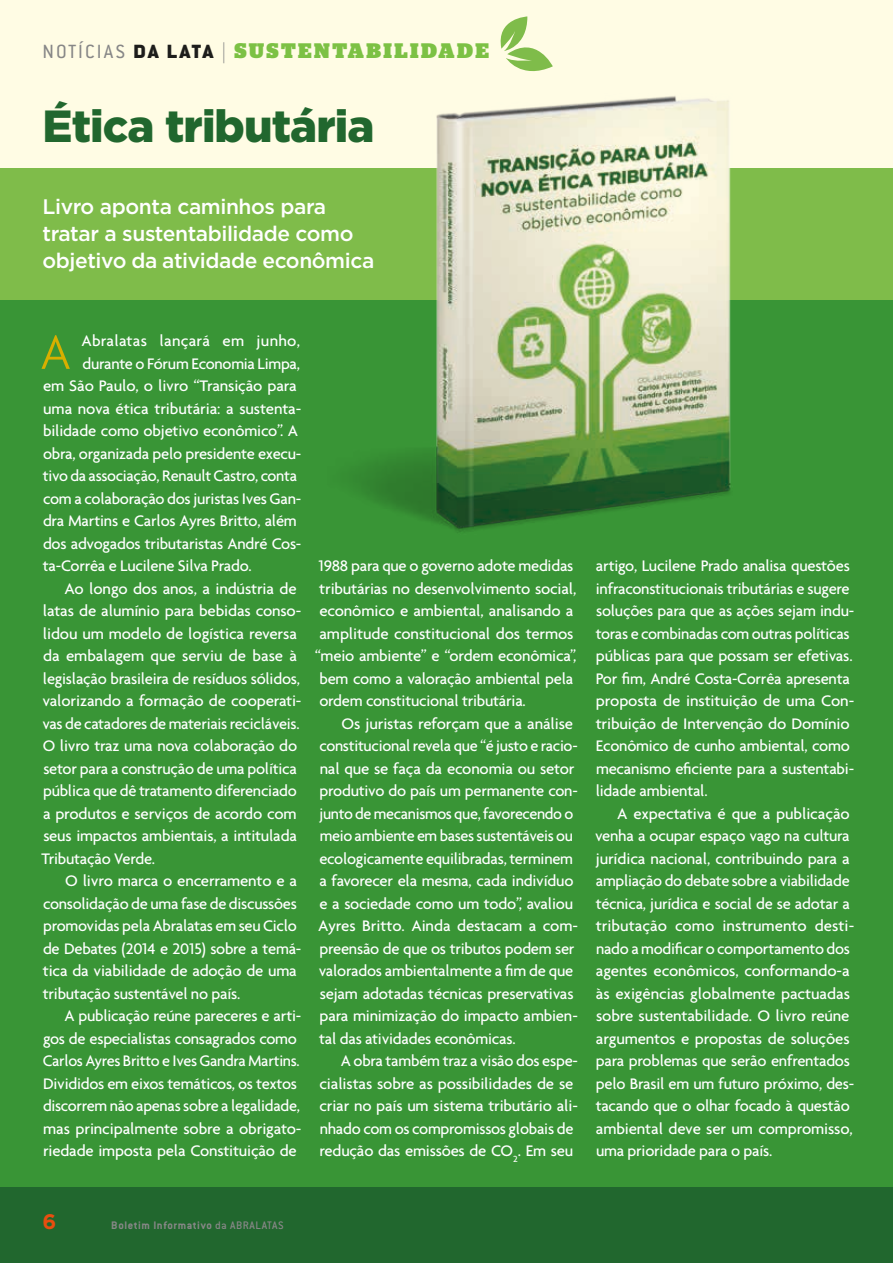
<style>
.page{position:relative;width:893px;height:1263px;background:#fffce4}
.page>*{position:absolute;margin:0;border:0;box-sizing:border-box;transform-origin:0 0}
.t1{font:300 51.75px "Agenda";color:#d8af00}
.t2{font:900 45px "Gotham";letter-spacing:-.02em;color:#21672e}
.t3{font:500 21px/27px "Gotham";letter-spacing:-.02em;color:#fff}
.t4{font:900 21px "Stag";letter-spacing:.12em;color:#7cc144}
.t5{font:700 21px "Gotham";color:#e84e0f}
.t6{font:500 16.5px/22.5px "Agenda";letter-spacing:-.015em;color:#fff}
.t7{font:500 16.5px "Agenda";letter-spacing:.015em;color:#fff}
.t8{font:700 12px "Conduit ITC Std";letter-spacing:.05em;color:#878787}
.s1{font-family:"Conduit ITC Std";font-weight:400;color:#878787}
.s2{font-family:"Conduit ITC Std";color:#1d1d1b}
.s3{font-family:"Conduit ITC Std";font-weight:200;color:#878787}
.s4{font-weight:500}
</style>
<div class="page">
<div style="left:0;top:1186px;width:893px;height:77px;background:#21672e"></div>
<div style="left:0;top:300px;width:893px;height:886px;background:#399536"></div>
<svg style="left:500px;top:16px;width:53px;height:55px"></svg>
<div style="left:0;top:168px;width:893px;height:132px;background:#7fbc4a"></div>
<img style="left:353px;top:96px;width:378px;height:437px">
<p class="t4" style="left:43px;top:39px;width:448px"><span class="s1">NOTÍCIAS</span> <span class="s2">DA LATA</span> <span class="s3">|</span> SUSTENTABILIDADE</p>
<h2 class="t2" style="left:43px;top:95px;width:333px">Ética tributária</h2>
<p class="t3" style="left:43px;top:193px;width:333px">Livro aponta caminhos para tratar a sustentabilidade como objetivo da atividade econômica</p>
<h1 class="t1" style="left:40px;top:322px;width:33px">A</h1>
<p class="t7" style="left:81px;top:331px;width:220px">Abralatas lançará em junho,</p>
<p class="t6" style="left:83px;top:352px;width:219px">durante o Fórum Economia Limpa,</p>
<p class="t6" style="left:43px;top:374px;width:255px">em São Paulo, o livro “Transição para</p>
<p class="t6" style="left:43px;top:397px;width:260px">uma nova ética tributária: a sustenta-</p>
<p class="t6" style="left:43px;top:419px;width:257px">bilidade como objetivo econômico”. A</p>
<p class="t6" style="left:43px;top:442px;width:260px">obra, organizada pelo presidente execu-</p>
<p class="t6" style="left:43px;top:464px;width:256px">tivo da associação, Renault Castro, conta</p>
<p class="t6" style="left:43px;top:487px;width:260px">com a colaboração dos juristas Ives Gan-</p>
<p class="t6" style="left:43px;top:509px;width:255px">dra Martins e Carlos Ayres Britto, além</p>
<p class="t6" style="left:43px;top:532px;width:260px">dos advogados tributaristas André Cos-</p>
<p class="t6" style="left:43px;top:554px;width:210px">ta-Corrêa e Lucilene Silva Prado.</p>
<p class="t6" style="left:64px;top:577px;width:234px">Ao longo dos anos, a indústria de</p>
<p class="t6" style="left:43px;top:599px;width:260px">latas de alumínio para bebidas conso-</p>
<p class="t6" style="left:43px;top:622px;width:256px">lidou um modelo de logística reversa</p>
<p class="t6" style="left:43px;top:644px;width:256px">da embalagem que serviu de base à</p>
<p class="t6" style="left:43px;top:667px;width:259px">legislação brasileira de resíduos sólidos,</p>
<p class="t6" style="left:42px;top:689px;width:261px">valorizando a formação de cooperati-</p>
<p class="t6" style="left:42px;top:712px;width:259px">vas de catadores de materiais recicláveis.</p>
<p class="t6" style="left:43px;top:734px;width:256px">O livro traz uma nova colaboração do</p>
<p class="t6" style="left:43px;top:757px;width:255px">setor para a construção de uma política</p>
<p class="t6" style="left:43px;top:779px;width:255px">pública que dê tratamento diferenciado</p>
<p class="t6" style="left:43px;top:802px;width:255px">a produtos e serviços de acordo com</p>
<p class="t6" style="left:43px;top:824px;width:255px">seus impactos ambientais, a intitulada</p>
<p class="t6" style="left:41px;top:847px;width:115px">Tributação Verde.</p>
<p class="t6" style="left:65px;top:869px;width:233px">O livro marca o encerramento e a</p>
<p class="t6" style="left:43px;top:892px;width:255px">consolidação de uma fase de discussões</p>
<p class="t6" style="left:43px;top:914px;width:255px">promovidas pela Abralatas em seu Ciclo</p>
<p class="t6" style="left:43px;top:937px;width:260px">de Debates (2014 e 2015) sobre a temá-</p>
<p class="t6" style="left:43px;top:959px;width:256px">tica da viabilidade de adoção de uma</p>
<p class="t6" style="left:43px;top:982px;width:199px">tributação sustentável no país.</p>
<p class="t6" style="left:64px;top:1004px;width:238px">A publicação reúne pareceres e arti-</p>
<p class="t6" style="left:43px;top:1027px;width:255px">gos de especialistas consagrados como</p>
<p class="t6" style="left:43px;top:1049px;width:259px">Carlos Ayres Britto e Ives Gandra Martins.</p>
<p class="t6" style="left:43px;top:1072px;width:255px">Divididos em eixos temáticos, os textos</p>
<p class="t6" style="left:43px;top:1094px;width:258px">discorrem não apenas sobre a legalidade,</p>
<p class="t6" style="left:43px;top:1117px;width:260px">mas principalmente sobre a obrigato-</p>
<p class="t6" style="left:43px;top:1139px;width:255px">riedade imposta pela Constituição de</p>
<p class="t6" style="left:315px;top:554px;width:263px">1988 para que o governo adote medidas tributárias no desenvolvimento social, econômico e ambiental, analisando a amplitude constitucional dos termos “meio ambiente” e “ordem econômica”, bem como a valoração ambiental pela ordem constitucional tributária.</p>
<p class="t6" style="left:318px;top:712px;width:261px;text-indent:23px">Os juristas reforçam que a análise constitucional revela que “é justo e racio&shy;nal que se faça da economia ou setor produtivo do país um permanente con&shy;junto de mecanismos que, favorecendo o meio ambiente em bases sustentáveis ou ecologicamente equilibradas, terminem a favorecer ela mesma, cada indivíduo e a sociedade como um todo”, avaliou Ayres Britto. Ainda destacam a com&shy;preensão de que os tributos podem ser valorados ambientalmente a fim de que sejam adotadas técnicas preservativas para minimização do impacto ambien&shy;tal das atividades econômicas.</p>
<p class="t6" style="left:319px;top:1049px;width:260px;text-indent:21px">A obra também traz a visão dos espe&shy;cialistas sobre as possibilidades de se criar no país um sistema tributário ali&shy;nhado com os compromissos globais de redução das emissões de CO<sub>2</sub>. Em seu</p>
<p class="t6" style="left:596px;top:554px;width:260px">artigo, Lucilene Prado analisa questões infraconstitucionais tributárias e sugere soluções para que as ações sejam indu&shy;toras e combinadas com outras políticas públicas para que possam ser efetivas.<br>Por fim, André Costa-Corrêa apresenta proposta de instituição de uma Con&shy;tribuição de Intervenção do Domínio Econômico de cunho ambiental, como mecanismo eficiente para a sustentabi&shy;lidade ambiental.</p>
<p class="t6" style="left:595px;top:802px;width:261px;text-indent:22px">A expectativa é que a publicação venha a ocupar espaço vago na cultura jurídica nacional, contribuindo para a ampliação do debate sobre a viabilidade técnica, jurídica e social de se adotar a tributação como instrumento desti&shy;nado a modificar o comportamento dos agentes econômicos, conformando-a às exigências globalmente pactuadas sobre sustentabilidade. O livro reúne argumentos e propostas de soluções para problemas que serão enfrentados pelo Brasil em um futuro próximo, des&shy;tacando que o olhar focado à questão ambiental deve ser um compromisso, uma prioridade para o país.</p>
<p class="t5" style="left:43px;top:1207px;width:15px">6</p>
<p class="t8" style="left:111px;top:1217px;width:174px">Boletim Informativo <span class="s4">da ABRALATAS</span></p>
</div>
